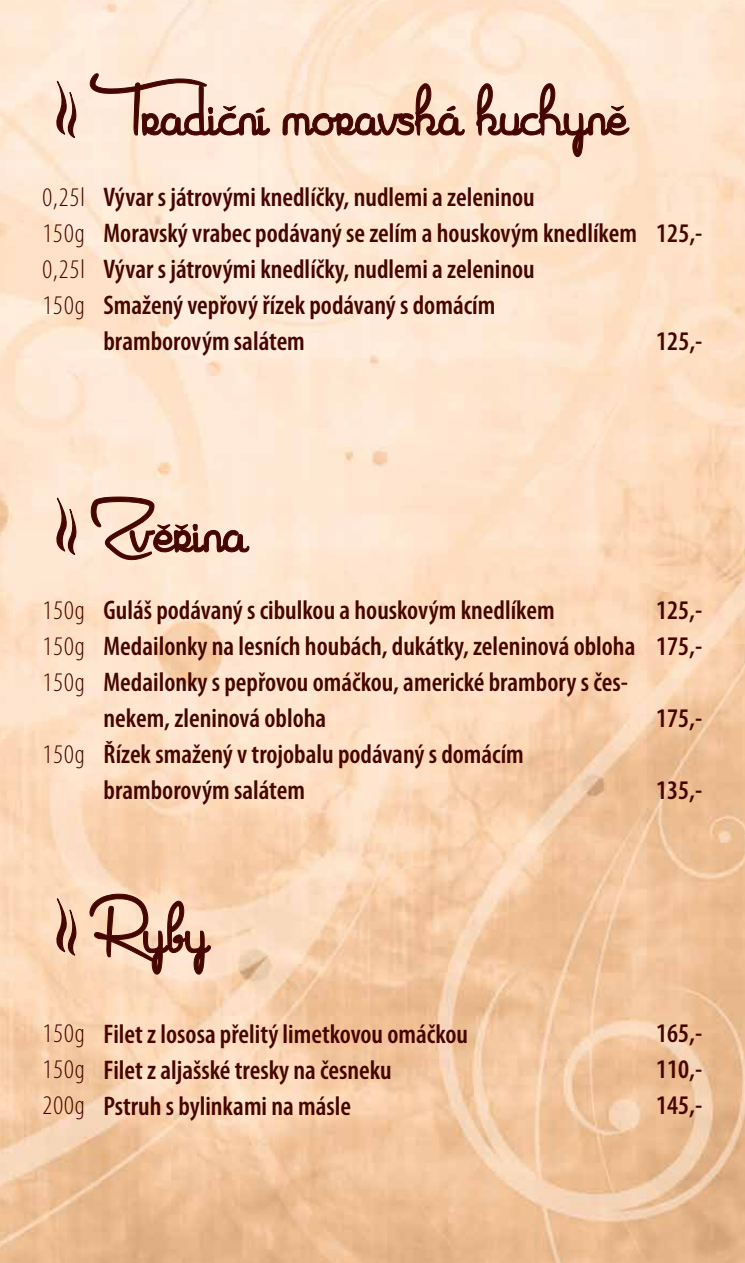
<style>
.page{position:relative;width:745px;height:1263px;background:#fff}
.page>*{position:absolute;margin:0;border:0;box-sizing:border-box;transform-origin:0 0}
.t1{font:60px "Marguerite";letter-spacing:.03em;color:#460600}
.t2{font:600 condensed 27px/36px "Myriad Pro";color:#460600}
.t3{font:300 condensed 27px/36px "Myriad Pro";letter-spacing:.04em;color:#460600;text-align:justify}
</style>
<div class="page">
<img style="left:0;top:0;width:744px;height:1263px">
<svg style="left:51px;top:498px;width:28px;height:57px;background:#ca9"></svg>
<svg style="left:89px;top:893px;width:122px;height:82px;background:#e8c6ad"></svg>
<svg style="left:51px;top:899px;width:28px;height:57px;background:#cba189"></svg>
<svg style="left:90px;top:496px;width:159px;height:64px;background:#eacebc"></svg>
<svg style="left:282px;top:83px;width:183px;height:53px;background:#e8cbb5"></svg>
<svg style="left:51px;top:81px;width:28px;height:58px;background:#cdad9e"></svg>
<svg style="left:89px;top:73px;width:181px;height:63px;background:#ebd2c2"></svg>
<svg style="left:475px;top:83px;width:154px;height:74px;background:#ecd1be"></svg>
<h1 class="t1" style="left:89px;top:79px;width:539px">Tradicní moravská kuchyne</h1>
<p class="t2" style="left:103px;top:179px;width:534px">Vývar s játrovými knedlíčky, nudlemi a zeleninou<br>Moravský vrabec podávaný se zelím a houskovým knedlíkem Vývar s játrovými knedlíčky, nudlemi a zeleninou<br>Smažený vepřový řízek podávaný s domácím<br>bramborovým salátem</p>
<h1 class="t1" style="left:237px;top:138px;width:51px;rotate:-180deg">ˆ</h1>
<h1 class="t1" style="left:625px;top:138px;width:51px;rotate:-180deg">ˆ</h1>
<p class="t3" style="left:42px;top:180px;width:44px">0,25l 150g 0,25l 150g</p>
<p class="t2" style="left:655px;top:215px;width:48px">125,-</p>
<p class="t2" style="left:655px;top:323px;width:48px">125,-</p>
<h1 class="t1" style="left:89px;top:496px;width:158px">Zverina</h1>
<h1 class="t1" style="left:171px;top:556px;width:51px;rotate:-180deg">ˆ</h1>
<h1 class="t1" style="left:189px;top:556px;width:51px;rotate:-180deg">ˆ</h1>
<p class="t3" style="left:42px;top:593px;width:44px">150g 150g 150g</p>
<p class="t3" style="left:42px;top:737px;width:44px">150g</p>
<p class="t2" style="left:103px;top:593px;width:533px">Guláš podávaný s cibulkou a houskovým knedlíkem Medailonky na lesních houbách, dukátky, zeleninová obloha Medailonky s pepřovou omáčkou, americké brambory s čes&shy;nekem, zleninová obloha<br>Řízek smažený v trojobalu podávaný s domácím bramborovým salátem</p>
<p class="t2" style="left:655px;top:593px;width:48px">125,-<br>175,-</p>
<p class="t2" style="left:655px;top:701px;width:48px">175,-</p>
<p class="t2" style="left:655px;top:773px;width:48px">135,-</p>
<h1 class="t1" style="left:89px;top:897px;width:120px">Ryby</h1>
<p class="t2" style="left:103px;top:1016px;width:366px">Filet z lososa přelitý limetkovou omáčkou<br>Filet z aljašské tresky na česneku<br>Pstruh s bylinkami na másle</p>
<p class="t3" style="left:42px;top:1016px;width:44px">150g 150g 200g</p>
<p class="t2" style="left:655px;top:1016px;width:48px;text-align:justify">165,- 110,- 145,-</p>
</div>
